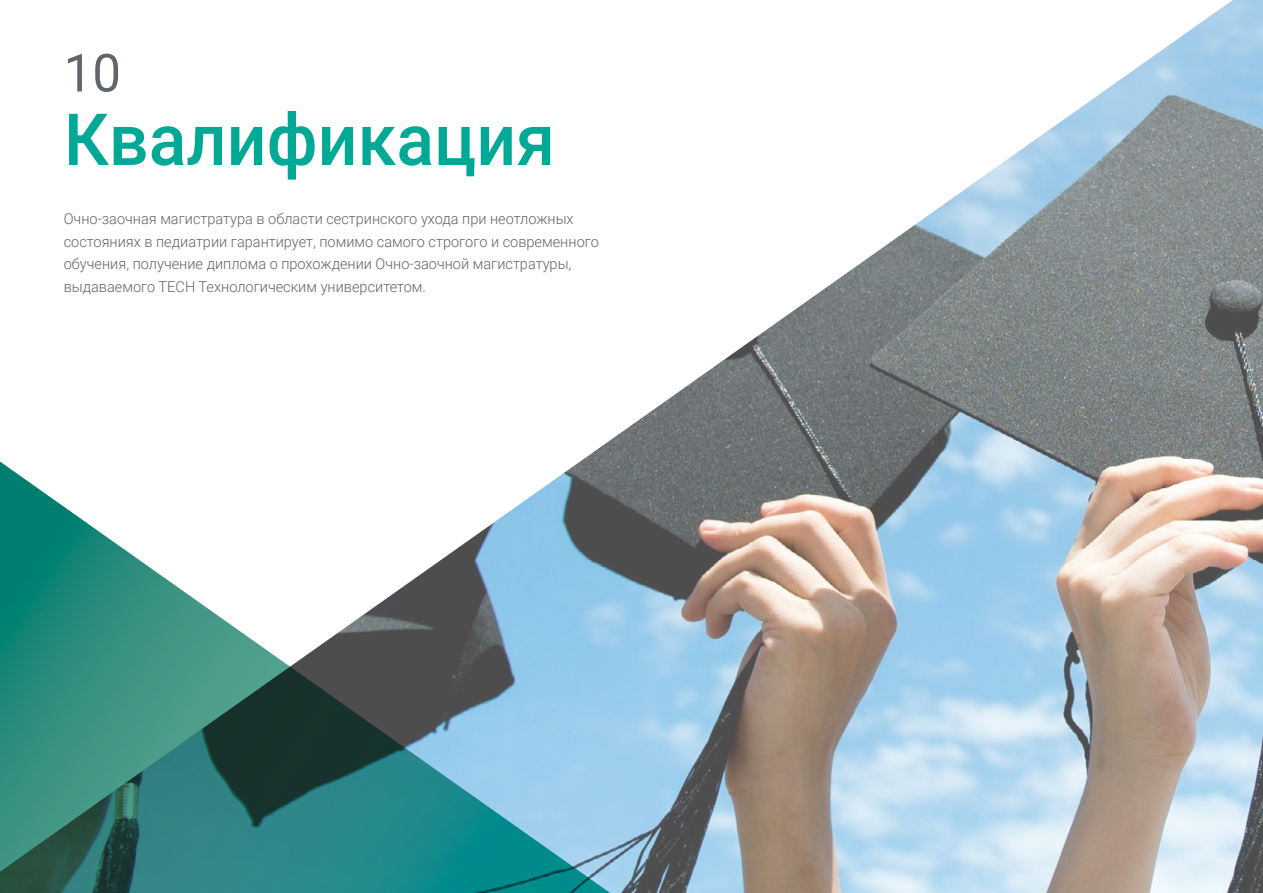
<style>
.page{position:relative;width:1263px;height:893px;background:#fff}
.page>*{position:absolute;margin:0;border:0;box-sizing:border-box;transform-origin:0 0}
.t1{font:500 72px "Roboto";color:#00a996}
.t2{font:52.5px "Roboto";color:#61646a}
.t3{font:300 15px/22.5px "Roboto";color:#61646a}
</style>
<div class="page">
<img style="left:602px;top:0;width:661px;height:893px">
<svg style="left:0;top:446px;width:640px;height:447px"></svg>
<h2 class="t2" style="left:64px;top:36px;width:59px">10</h2>
<h1 class="t1" style="left:64px;top:89px;width:493px">Квалификация</h1>
<p class="t3" style="left:64px;top:207px;width:537px">Очно-заочная магистратура в области сестринского ухода при неотложных состояниях в педиатрии гарантирует, помимо самого строгого и современного обучения, получение диплома о прохождении Очно-заочной магистратуры, выдаваемого TECH Технологическим университетом.</p>
</div>
